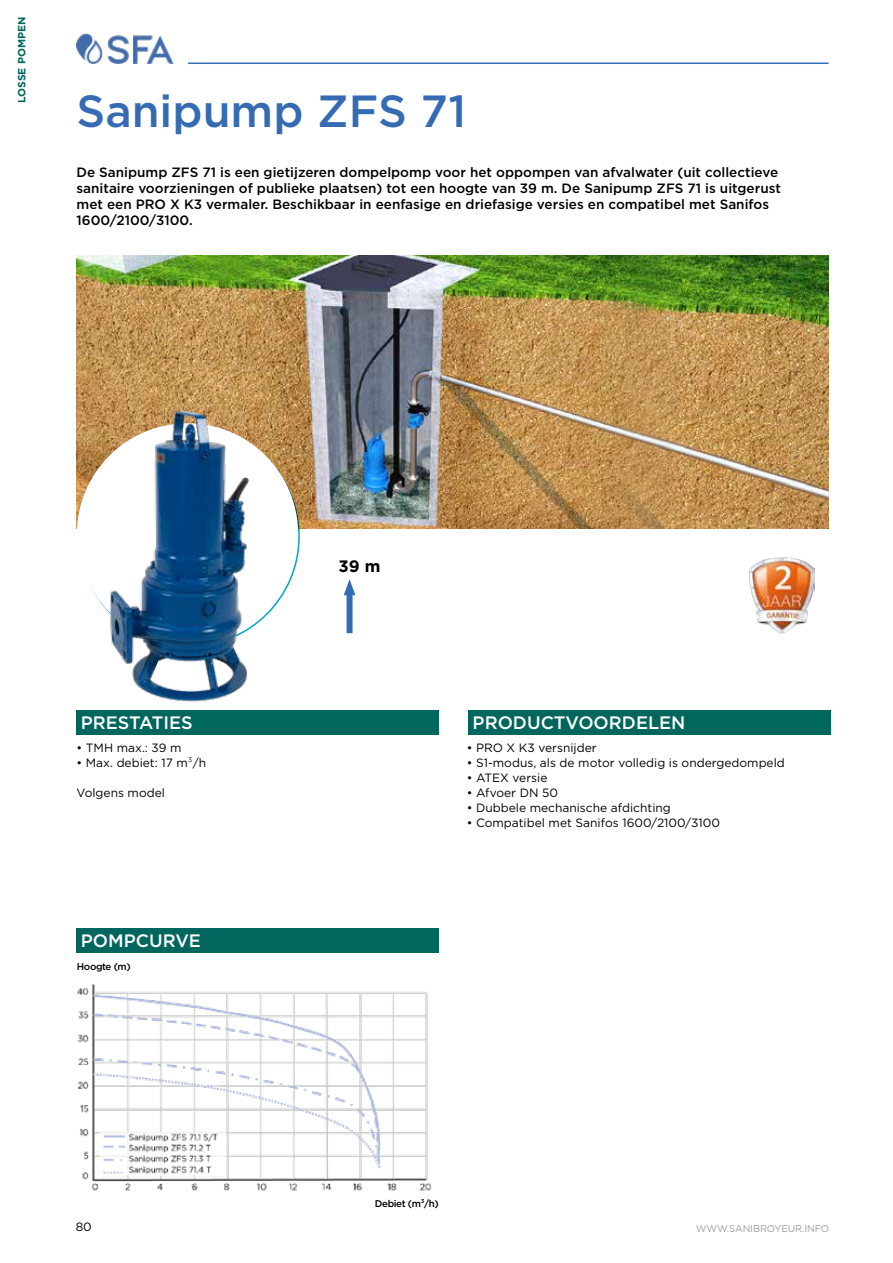
<style>
.page{position:relative;width:893px;height:1263px;background:#fff}
.page>*{position:absolute;margin:0;border:0;box-sizing:border-box;transform-origin:0 0}
.t1{font:500 45px "Gotham";color:#346bb3}
.t2{font:500 18px "Gotham";color:#fff}
.t3{font:700 16.5px "Gotham";color:#000}
.t4{font:500 13.5px/16.2px "Gotham";color:#000}
.t5{font:12px "Gotham";color:#000}
.t6{font:700 10.5px "Gotham";color:#00665e}
.t7{font:500 9.75px "Gotham";letter-spacing:-.04em;color:#000}
.t8{font:9.75px "Gotham";letter-spacing:-.01em;color:#9d9d9c}
.s1{font-weight:300}
</style>
<div class="page">
<img style="left:77px;top:984px;width:355px;height:207px">
<img style="left:77px;top:33px;width:97px;height:31px">
<hr style="left:188px;top:63px;width:640px;height:1px;background:#346bb3">
<img style="left:77px;top:256px;width:516px;height:273px">
<img style="left:593px;top:256px;width:235px;height:273px">
<div style="left:347px;top:589px;width:6px;height:44px;background:#346bb3"></div>
<svg style="left:344px;top:579px;width:11px;height:16px"></svg>
<div style="left:468px;top:710px;width:363px;height:24px;background:#00665e"></div>
<div style="left:77px;top:928px;width:362px;height:24px;background:#00665e"></div>
<div style="left:77px;top:710px;width:362px;height:24px;background:#00665e"></div>
<div style="left:77px;top:423px;width:221px;height:221px;background:#fff;border-radius:50%"></div>
<img style="left:749px;top:557px;width:65px;height:77px">
<img style="left:90px;top:399px;width:184px;height:303px">
<p class="t6" style="left:15px;top:103px;width:87px;rotate:-90deg">LOSSE POMPEN</p>
<h1 class="t1" style="left:77px;top:82px;width:391px">Sanipump ZFS 71</h1>
<p class="t4" style="left:77px;top:164px;width:706px">De Sanipump ZFS 71 is een gietijzeren dompelpomp voor het oppompen van afvalwater (uit collectieve sanitaire voorzieningen of publieke plaatsen) tot een hoogte van 39 m. De Sanipump ZFS 71 is uitgerust met een PRO X K3 vermaler. Beschikbaar in eenfasige en driefasige versies en compatibel met Sanifos 1600/2100/3100.</p>
<h2 class="t2" style="left:81px;top:710px;width:113px">PRESTATIES</h2>
<p class="t5" style="left:77px;top:740px;width:107px">• TMH max.: 39 m</p>
<p class="t5" style="left:77px;top:755px;width:131px">• Max. debiet: 17 m<span class="s1">³</span>/h</p>
<p class="t5" style="left:77px;top:785px;width:90px">Volgens model</p>
<h2 class="t2" style="left:81px;top:929px;width:122px">POMPCURVE</h2>
<p class="t7" style="left:77px;top:960px;width:55px">Hoogte (m)</p>
<p class="t3" style="left:339px;top:555px;width:43px">39 m</p>
<h2 class="t2" style="left:473px;top:710px;width:214px">PRODUCTVOORDELEN</h2>
<p class="t5" style="left:467px;top:740px;width:131px">• PRO X K3 versnijder</p>
<p class="t5" style="left:467px;top:755px;width:320px">• S1-modus, als de motor volledig is ondergedompeld</p>
<p class="t5" style="left:467px;top:770px;width:82px">• ATEX versie</p>
<p class="t5" style="left:467px;top:785px;width:93px">• Afvoer DN 50</p>
<p class="t5" style="left:467px;top:800px;width:206px">• Dubbele mechanische afdichting</p>
<p class="t5" style="left:467px;top:815px;width:255px">• Compatibel met Sanifos 1600/2100/3100</p>
<p class="t7" style="left:375px;top:1197px;width:65px">Debiet (m³/h)</p>
<p class="t5" style="left:76px;top:1219px;width:18px">80</p>
<p class="t8" style="left:696px;top:1222px;width:135px">WWW.SANIBROYEUR.INFO</p>
</div>
